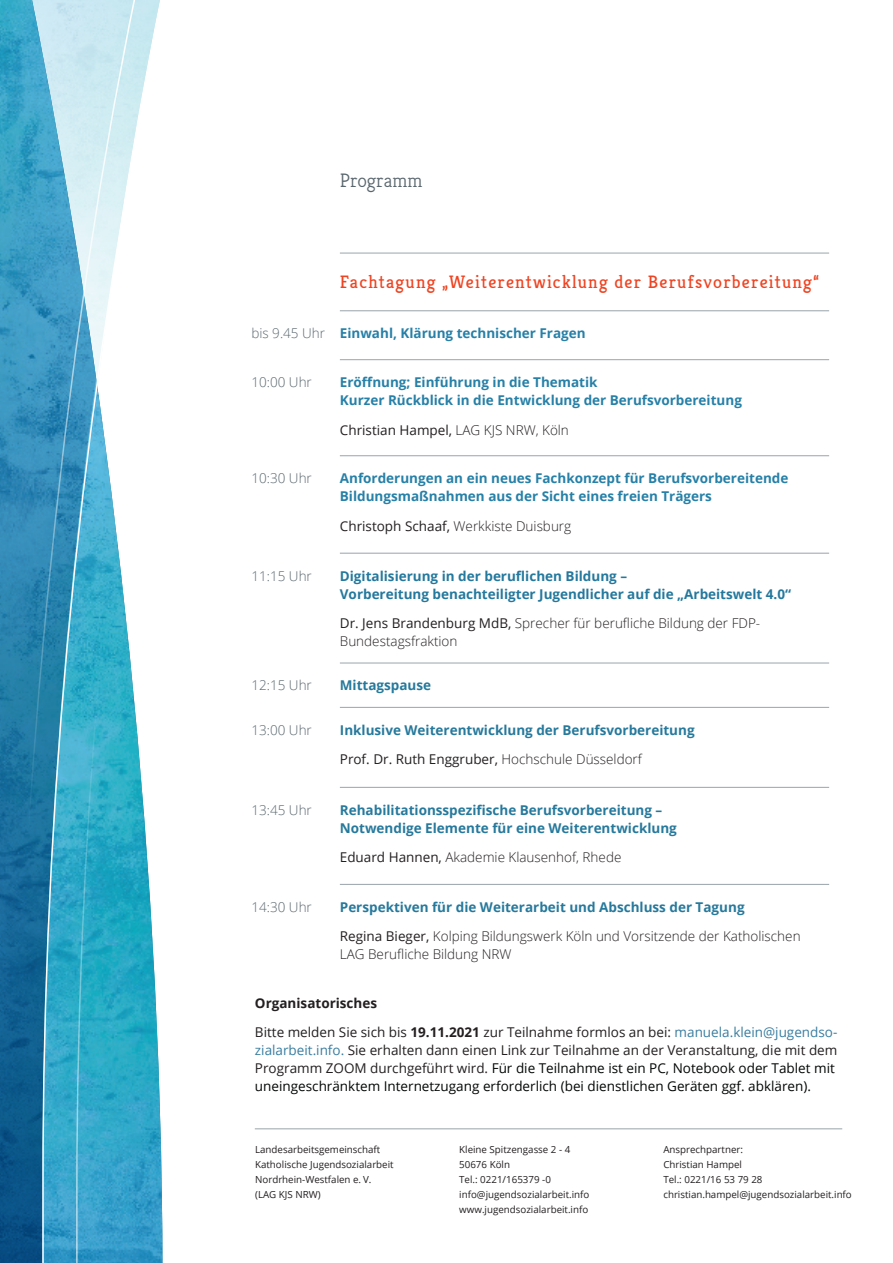
<style>
.page{position:relative;width:893px;height:1263px;background:#fff}
.page>*{position:absolute;margin:0;border:0;box-sizing:border-box;transform-origin:0 0}
.t1{font:300 19.5px "Kreon";color:#5a676e}
.t2{font:18px "Kreon";letter-spacing:.07em;color:#ef4422}
.t3{font:300 13.5px/18px "Open Sans";color:#231f20}
.t4{font:13.5px/18px "Open Sans";color:#030505}
.t5{font:700 13.5px/18px "Open Sans";color:#2680a7}
.t6{font:700 13.5px/29.5px "Open Sans";color:#26799c}
.t7{font:13.5px/29.5px "Open Sans";color:#231f20}
.t8{font:700 13.5px/18px "Open Sans";color:#24789d}
.t9{font:300 13.5px "Open Sans";color:#5a676e}
.t10{font:9.75px/15px "Open Sans";color:#231f20}
.s1{font-weight:300;color:#5a676e}
.s2{font-weight:300}
.s3{font-weight:400}
.s4{font-weight:400;color:#231f20}
.s5{font-weight:300;color:#231f20}
.s6{color:#24789d}
.s7{font-weight:700;color:#26799c}
.s8{font-weight:700}
.s9{color:#397da0}
.s10{color:#231f20}
</style>
<div class="page">
<svg style="left:0;top:0;width:12px;height:1263px;background:#247eaa"></svg>
<svg style="left:139px;top:0;width:24px;height:1263px"></svg>
<svg style="left:12px;top:0;width:127px;height:1263px;background:#58acca"></svg>
<hr style="left:255px;top:1128px;width:587px;height:1px;background:#99a4ab">
<hr style="left:340px;top:253px;width:489px;height:1px;background:#99a4ab">
<hr style="left:340px;top:310px;width:489px;height:1px;background:#99a4ab">
<hr style="left:340px;top:359px;width:489px;height:1px;background:#99a4ab">
<hr style="left:340px;top:455px;width:489px;height:1px;background:#99a4ab">
<hr style="left:340px;top:553px;width:489px;height:1px;background:#99a4ab">
<hr style="left:340px;top:662px;width:489px;height:1px;background:#99a4ab">
<hr style="left:340px;top:707px;width:489px;height:1px;background:#99a4ab">
<hr style="left:340px;top:787px;width:489px;height:1px;background:#99a4ab">
<hr style="left:340px;top:884px;width:489px;height:1px;background:#99a4ab">
<h1 class="t1" style="left:340px;top:169px;width:84px">Programm</h1>
<h2 class="t2" style="left:340px;top:271px;width:481px">Fachtagung „Weiterentwicklung der Berufsvorbereitung“</h2>
<p class="t5" style="left:251px;top:324px;width:336px"><span class="s1">bis 9.45 Uhr</span> Einwahl, Klärung technischer Fragen</p>
<p class="t9" style="left:251px;top:373px;width:62px">10:00 Uhr</p>
<p class="t5" style="left:340px;top:373px;width:404px">Eröffnung; Einführung in die Thematik<br>Kurzer Rückblick in die Entwicklung der Berufsvorbereitung</p>
<p class="t7" style="left:340px;top:414px;width:231px">Christian Hampel, <span class="s2">LAG KJS NRW, Köln</span></p>
<p class="t9" style="left:251px;top:469px;width:62px">10:30 Uhr</p>
<p class="t5" style="left:340px;top:469px;width:450px">Anforderungen an ein neues Fachkonzept für Berufsvorbereitende<br>Bildungsmaßnahmen aus der Sicht eines freien Trägers</p>
<p class="t3" style="left:340px;top:516px;width:233px"><span class="s3">Christoph Schaaf,</span> Werkkiste Duisburg</p>
<p class="t9" style="left:251px;top:566px;width:62px">11:15 Uhr</p>
<p class="t8" style="left:340px;top:566px;width:453px">Digitalisierung in der beruflichen Bildung –<br>Vorbereitung benachteiligter Jugendlicher auf die „Arbeitswelt 4.0“</p>
<p class="t3" style="left:340px;top:614px;width:422px"><span class="s3">Dr. Jens Brandenburg MdB,</span> Sprecher für berufliche Bildung der FDP-<br>Bundestagsfraktion</p>
<p class="t9" style="left:251px;top:676px;width:62px">12:15 Uhr</p>
<p class="t6" style="left:340px;top:670px;width:93px">Mittagspause</p>
<p class="t9" style="left:251px;top:720px;width:62px">13:00 Uhr</p>
<p class="t6" style="left:340px;top:715px;width:356px">Inklusive Weiterentwicklung der Berufsvorbereitung<br><span class="s4">Prof. Dr. Ruth Enggruber,</span> <span class="s5">Hochschule Düsseldorf</span></p>
<p class="t9" style="left:251px;top:800px;width:62px">13:45 Uhr</p>
<p class="t6" style="left:340px;top:800px;width:338px;line-height:18px">Rehabilitationsspezifische Berufsvorbereitung <span class="s6">–<br></span>Notwendige Elemente für eine Weiterentwicklung</p>
<p class="t3" style="left:340px;top:848px;width:283px"><span class="s3">Eduard Hannen,</span> Akademie Klausenhof, Rhede</p>
<p class="t9" style="left:251px;top:897px;width:62px">14:30 Uhr</p>
<p class="t3" style="left:340px;top:892px;width:462px;line-height:29.5px"><span class="s7">Perspektiven für die Weiterarbeit und Abschluss der Tagung<br></span><span class="s3">Regina Bieger,</span> Kolping Bildungswerk Köln und Vorsitzende der Katholischen</p>
<p class="t3" style="left:340px;top:945px;width:173px">LAG Berufliche Bildung NRW</p>
<p class="t7" style="left:255px;top:987px;width:584px"><span class="s8">Organisatorisches<br></span>Bitte melden Sie sich bis <span class="s8">19.11.2021</span> zur Teilnahme formlos an bei: <span class="s9">manuela.klein@jugendso-</span></p>
<p class="t4" style="left:255px;top:1041px;width:584px"><span class="s9">zialarbeit.info.</span> <span class="s10">Sie erhalten dann einen Link zur Teilnahme an der Veranstaltung, die mit dem<br>Programm ZOOM durchgeführt wird.</span> Für die Teilnahme ist ein PC, Notebook oder Tablet mit uneingeschränktem Internetzugang erforderlich (bei dienstlichen Geräten ggf. abklären).</p>
<p class="t10" style="left:255px;top:1141px;width:140px">Landesarbeitsgemeinschaft<br>Katholische Jugendsozialarbeit<br>Nordrhein-Westfalen e. V. (LAG KJS NRW)</p>
<p class="t10" style="left:459px;top:1141px;width:132px">Kleine Spitzengasse 2 - 4<br>50676 Köln<br>Tel.: 0221/165379 -0 info@jugendsozialarbeit.info www.jugendsozialarbeit.info</p>
<p class="t10" style="left:663px;top:1141px;width:190px">Ansprechpartner:<br>Christian Hampel<br>Tel.: 0221/16 53 79 28 christian.hampel@jugendsozialarbeit.info</p>
</div>
